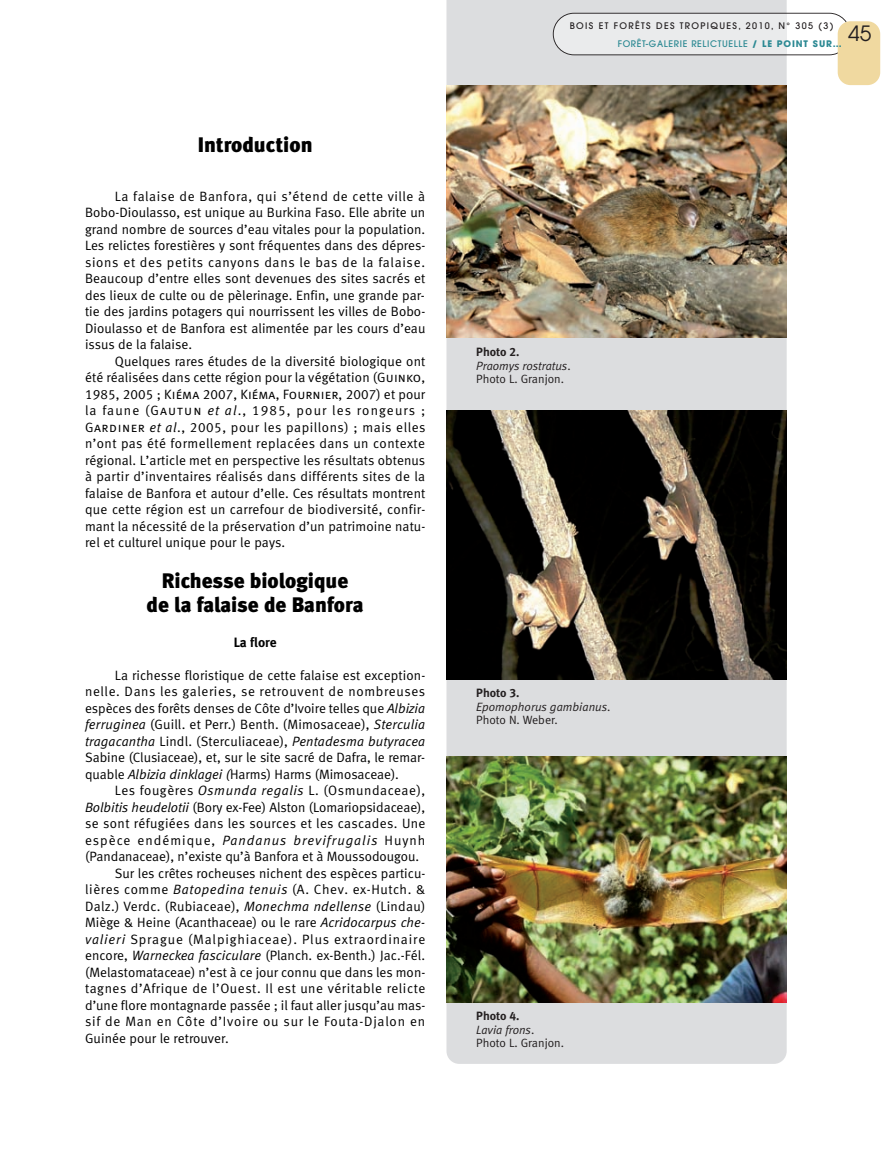
<style>
.page{position:relative;width:893px;height:1149px;background:#fff}
.page>*{position:absolute;margin:0;border:0;box-sizing:border-box;transform-origin:0 0}
.t1{font:21px/24px "Meta Black LF";color:#000;text-align:center}
.t2{font:21px "Avant Garde";color:#231f20}
.t3{font:13.5px/16.5px "Meta Normal LF";letter-spacing:.005em;color:#000;text-align:justify}
.t4{font:13.5px "Meta Normal LF";letter-spacing:.045em;color:#000}
.t5{font:13.5px "Meta Normal LF";letter-spacing:.04em;color:#000}
.t6{font:13.5px "Meta Normal LF";letter-spacing:.065em;color:#000}
.t7{font:13.5px "Meta Normal LF";letter-spacing:.03em;color:#000}
.t8{font:13.5px "Meta Normal LF";letter-spacing:.06em;color:#000}
.t9{font:13.5px "Meta Normal LF";letter-spacing:.075em;color:#000}
.t10{font:13.5px "Meta Bold LF";color:#000}
.t11{font:italic 12px/13.5px "Meta Normal LF";color:#231f20}
.t12{font:12px/13.5px "Meta Normal LF";color:#231f20}
.t13{font:12px "Meta Bold LF";color:#231f20}
.t14{font:500 9px "Avant Garde";letter-spacing:.15em;color:#231f20}
.t15{font:500 9px "Avant Garde";letter-spacing:.07em;color:#2c8993}
.s1{font-family:"Meta Normal LF Caps"}
.s2{font-style:italic}
.s3{font-weight:700}
.s4{font-style:normal}
</style>
<div class="page">
<div style="left:446px;top:0;width:341px;height:1063px;background:#dcdddf"></div>
<svg style="left:553px;top:13px;width:294px;height:42px"></svg>
<div style="left:838px;top:21px;width:42px;height:64px;background:#f0d9a0;border-radius:13px"></div>
<img style="left:446px;top:85px;width:341px;height:252px">
<img style="left:446px;top:410px;width:341px;height:269px">
<img style="left:446px;top:755px;width:341px;height:247px">
<h1 class="t1" style="left:198px;top:134px;width:116px">Introduction</h1>
<p class="t3" style="left:85px;top:189px;width:342px;text-indent:30px">La falaise de Banfora, qui s’étend de cette ville à Bobo-Dioulasso, est unique au Burkina Faso. Elle abrite un grand nombre de sources d’eau vitales pour la population.<br>Les relictes forestières y sont fréquentes dans des dépres&shy;sions et des petits canyons dans le bas de la falaise.<br>Beaucoup d’entre elles sont devenues des sites sacrés et des lieux de culte ou de pèlerinage. Enfin, une grande par&shy;tie des jardins potagers qui nourrissent les villes de Bobo-Dioulasso et de Banfora est alimentée par les cours d’eau issus de la falaise.</p>
<p class="t3" style="left:85px;top:354px;width:342px;text-indent:30px">Quelques rares études de la diversité biologique ont été réalisées dans cette région pour la végétation (G<span class="s1">uinko</span>, 1985, 2005 ; K<span class="s1">iéma</span> 2007, K<span class="s1">iéma</span>, <span class="s1">Fournier,</span> 2007) et pour la faune (G<span class="s1">autun</span> <span class="s2">et al</span>., 1985, pour les rongeurs ; G<span class="s1">ardiner</span> <span class="s2">et al</span>., 2005, pour les papillons) ; mais elles n’ont pas été formellement replacées dans un contexte régional. L’article met en perspective les résultats obtenus à partir d’inventaires réalisés dans différents sites de la falaise de Banfora et autour d’elle. Ces résultats montrent que cette région est un carrefour de biodiversité, confir&shy;mant la nécessité de la préservation d’un patrimoine natu&shy;rel et culturel unique pour le pays.</p>
<h1 class="t1" style="left:147px;top:570px;width:218px">Richesse biologique<br>de la falaise de Banfora</h1>
<p class="t10" style="left:234px;top:637px;width:44px">La flore</p>
<p class="t3" style="left:85px;top:667px;width:342px;text-indent:30px">La richesse floristique de cette falaise est exception&shy;nelle. Dans les galeries, se retrouvent de nombreuses espèces des forêts denses de Côte d’Ivoire telles que <span class="s2">Albizia ferruginea</span> (Guill. et Perr.) Benth. (Mimosaceae), <span class="s2">Sterculia tragacantha</span> Lindl. (Sterculiaceae), <span class="s2">Pentadesma butyracea </span>Sabine (Clusiaceae), et, sur le site sacré de Dafra, le remar&shy;quable <span class="s2">Albizia dinklagei (</span>Harms) Harms (Mimosaceae).</p>
<p class="t4" style="left:115px;top:785px;width:312px">Les fougères <span class="s2">Osmunda regalis</span> L. (Osmundaceae),</p>
<p class="t3" style="left:85px;top:799px;width:342px"><span class="s2">Bolbitis heudelotii</span> (Bory ex-Fee) Alston (Lomariopsidaceae),</p>
<p class="t7" style="left:85px;top:818px;width:342px">se sont réfugiées dans les sources et les cascades. Une</p>
<p class="t9" style="left:85px;top:835px;width:342px">espèce endémique, <span class="s2">Pandanus brevifrugalis</span> Huynh</p>
<p class="t3" style="left:85px;top:849px;width:336px">(Pandanaceae), n’existe qu’à Banfora et à Moussodougou.</p>
<p class="t3" style="left:115px;top:865px;width:312px">Sur les crêtes rocheuses nichent des espèces particu-</p>
<p class="t4" style="left:85px;top:884px;width:342px">lières comme <span class="s2">Batopedina tenuis</span> (A. Chev. ex-Hutch. &amp;</p>
<p class="t3" style="left:85px;top:898px;width:342px">Dalz.) Verdc. (Rubiaceae), <span class="s2">Monechma ndellense</span> (Lindau)</p>
<p class="t3" style="left:85px;top:915px;width:342px">Miège &amp; Heine (Acanthaceae) ou le rare <span class="s2">Acridocarpus che-</span></p>
<p class="t6" style="left:85px;top:934px;width:342px"><span class="s2">valieri</span> Sprague (Malpighiaceae). Plus extraordinaire</p>
<p class="t3" style="left:85px;top:948px;width:342px">encore, <span class="s2">Warneckea fasciculare</span> (Planch. ex-Benth.) Jac.-Fél.</p>
<p class="t3" style="left:85px;top:964px;width:342px">(Melastomataceae) n’est à ce jour connu que dans les mon-</p>
<p class="t5" style="left:85px;top:983px;width:342px">tagnes d’Afrique de l’Ouest. Il est une véritable relicte</p>
<p class="t3" style="left:85px;top:997px;width:342px">d’une flore montagnarde passée ; il faut aller jusqu’au mas-</p>
<p class="t8" style="left:85px;top:1016px;width:341px">sif de Man en Côte d’Ivoire ou sur le Fouta-Djalon en</p>
<p class="t3" style="left:85px;top:1030px;width:145px">Guinée pour le retrouver.</p>
<p class="t14" style="left:570px;top:23px;width:265px">BOIS ET FORÊTS DES TROPIQUES, 2010, N° 305 (3)</p>
<h1 class="t2" style="left:848px;top:26px;width:25px">45</h1>
<p class="t15" style="left:618px;top:41px;width:226px">FORÊT-GALERIE RELICTUELLE <span class="s3">/ LE POINT SUR…</span></p>
<p class="t13" style="left:476px;top:348px;width:45px">Photo 2.</p>
<p class="t11" style="left:476px;top:360px;width:96px">Praomys rostratus<span class="s4">.<br>Photo L. Granjon.</span></p>
<p class="t13" style="left:476px;top:688px;width:45px">Photo 3.</p>
<p class="t11" style="left:476px;top:700px;width:136px">Epomophorus gambianus<span class="s4">.<br>Photo N. Weber.</span></p>
<p class="t13" style="left:476px;top:1011px;width:45px">Photo 4.</p>
<p class="t12" style="left:476px;top:1023px;width:89px"><span class="s2">Lavia frons</span>.<br>Photo L. Granjon.</p>
</div>
